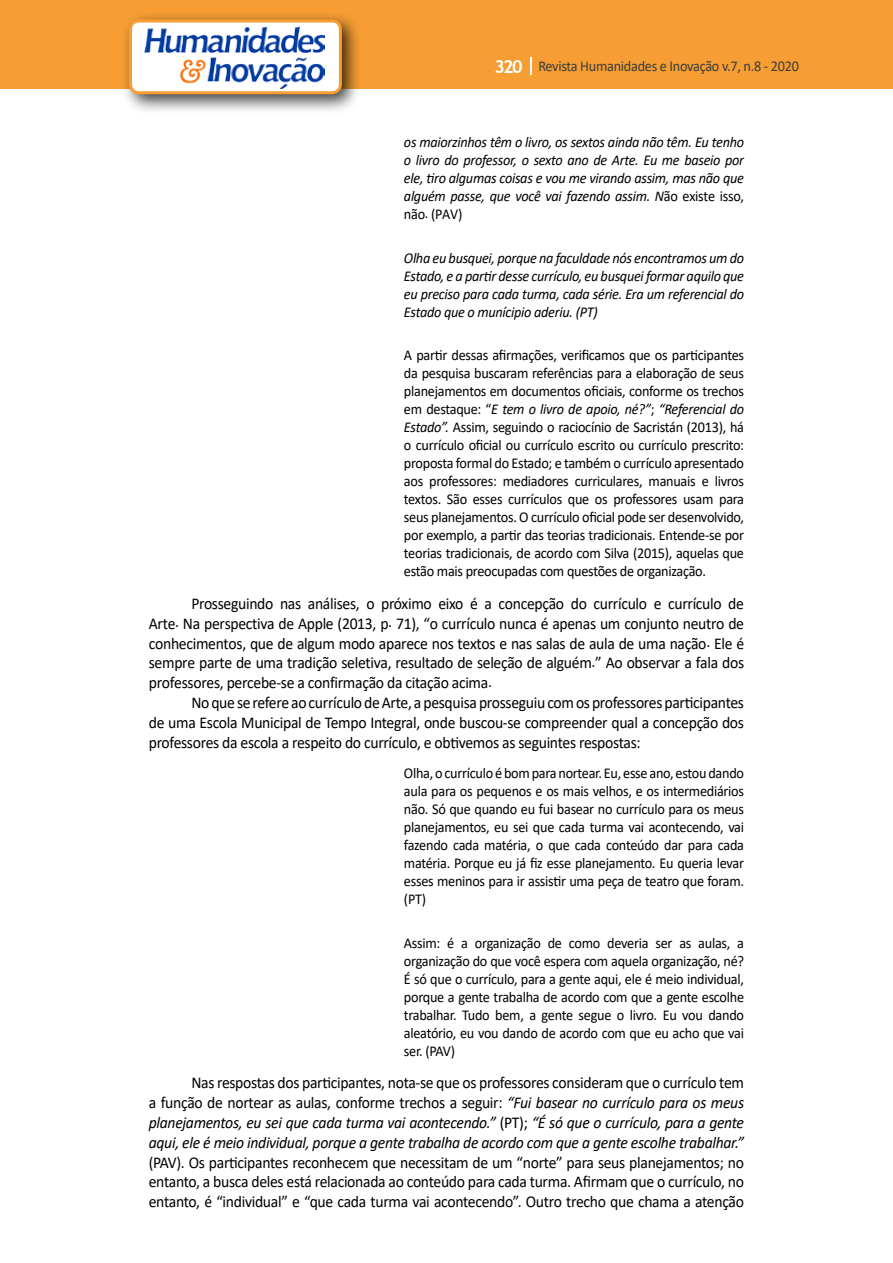
<style>
.page{position:relative;width:893px;height:1263px;background:#fff}
.page>*{position:absolute;margin:0;border:0;box-sizing:border-box;transform-origin:0 0}
.t1{font:16.5px/19.8px "Calibri";letter-spacing:-.02em;color:#000;text-align:justify;scale:.95 1}
.t2{font:italic 16.5px/19.8px "Calibri";letter-spacing:-.02em;color:#000;text-align:justify;scale:.95 1}
.t3{font:15px/18px "Calibri";letter-spacing:-.02em;color:#000;text-align:justify;scale:.95 1}
.t4{font:italic 15px/18px "Calibri";letter-spacing:-.02em;color:#000;text-align:justify;scale:.95 1}
.t5{font:15px "Calibri";letter-spacing:-.02em;color:#3c3c3b;scale:.95 1}
.s1{font-family:"Trebuchet MS";font-weight:700;font-size:18px;color:#fff}
.s2{font-style:normal}
.s3{font-style:italic}
</style>
<div class="page">
<div style="left:0;top:0;width:893px;height:88px;background:#f69e34"></div>
<svg style="left:530px;top:57px;width:2px;height:18px"></svg>
<div style="left:121px;top:11px;width:241px;height:103px;background:#000;opacity:.75"></div>
<div style="left:130px;top:21px;width:210px;height:72px;background:#fff;border-radius:9px"></div>
<img style="left:144px;top:27px;width:181px;height:62px">
<div style="left:129px;top:19px;width:213px;height:75px;border:3px solid #f69e34;border-radius:9px"></div>
<p class="t5" style="left:495px;top:56px;width:322px"><span class="s1">320</span> Revista Humanidades e Inovação v.7, n.8 - 2020</p>
<p class="t4" style="left:404px;top:133px;width:360px">os maiorzinhos têm o livro, os sextos ainda não têm. Eu tenho o livro do professor, o sexto ano de Arte. Eu me baseio por ele, tiro algumas coisas e vou me virando assim, mas não que alguém passe, que você vai fazendo assim. N<span class="s2">ão existe isso, não. (PAV)</span></p>
<p class="t4" style="left:404px;top:248px;width:360px">Olha eu busquei, porque na faculdade nós encontramos um do Estado, e a partir desse currículo, eu busquei formar aquilo que eu preciso para cada turma, cada série. Era um referencial do Estado que o munícipio aderiu. (PT)</p>
<p class="t3" style="left:404px;top:346px;width:360px">A partir dessas afirmações, verificamos que os participantes da pesquisa buscaram referências para a elaboração de seus planejamentos em documentos oficiais, conforme os trechos em destaque: “<span class="s3">E tem o livro de apoio, né?”</span>; <span class="s3">“Referencial do Estado”.</span> Assim, seguindo o raciocínio de Sacristán (2013), há o currículo oficial ou currículo escrito ou currículo prescrito: proposta formal do Estado; e também o currículo apresentado aos professores: mediadores curriculares, manuais e livros textos. São esses currículos que os professores usam para seus planejamentos. O currículo oficial pode ser desenvolvido, por exemplo, a partir das teorias tradicionais. Entende-se por teorias tradicionais, de acordo com Silva (2015), aquelas que estão mais preocupadas com questões de organização.</p>
<p class="t1" style="left:149px;top:593px;width:628px;text-indent:43px">Prosseguindo nas análises, o próximo eixo é a concepção do currículo e currículo de Arte. Na perspectiva de Apple (2013, p. 71), “o currículo nunca é apenas um conjunto neutro de conhecimentos, que de algum modo aparece nos textos e nas salas de aula de uma nação. Ele é sempre parte de uma tradição seletiva, resultado de seleção de alguém.” Ao observar a fala dos professores, percebe-se a confirmação da citação acima.</p>
<p class="t1" style="left:149px;top:692px;width:628px;text-indent:43px">No que se refere ao currículo de Arte, a pesquisa prosseguiu com os professores participantes de uma Escola Municipal de Tempo Integral, onde buscou-se compreender qual a concepção dos professores da escola a respeito do currículo, e obtivemos as seguintes respostas:</p>
<p class="t3" style="left:404px;top:764px;width:360px">Olha, o currículo é bom para nortear. Eu, esse ano, estou dando aula para os pequenos e os mais velhos, e os intermediários não. Só que quando eu fui basear no currículo para os meus planejamentos, eu sei que cada turma vai acontecendo, vai fazendo cada matéria, o que cada conteúdo dar para cada matéria. Porque eu já fiz esse planejamento. Eu queria levar esses meninos para ir assistir uma peça de teatro que foram. (PT)</p>
<p class="t3" style="left:404px;top:933px;width:360px">Assim: é a organização de como deveria ser as aulas, a organização do que você espera com aquela organização, né?<br>É só que o currículo, para a gente aqui, ele é meio individual, porque a gente trabalha de acordo com que a gente escolhe trabalhar. Tudo bem, a gente segue o livro. Eu vou dando aleatório, eu vou dando de acordo com que eu acho que vai ser. (PAV)</p>
<p class="t2" style="left:149px;top:1072px;width:628px;text-indent:43px"><span class="s2">Nas respostas dos participantes, nota-se que os professores consideram que o currículo tem a função de nortear as aulas, conforme trechos a seguir:</span> “Fui basear no currículo para os meus planejamentos, eu sei que cada turma vai acontecendo.” <span class="s2">(PT);</span> “É só que o currículo, para a gente aqui, ele é meio individual, porque a gente trabalha de acordo com que a gente escolhe trabalhar.”</p>
<p class="t1" style="left:149px;top:1152px;width:628px">(PAV). Os participantes reconhecem que necessitam de um “norte” para seus planejamentos; no entanto, a busca deles está relacionada ao conteúdo para cada turma. Afirmam que o currículo, no entanto, é “individual” e “que cada turma vai acontecendo”. Outro trecho que chama a atenção</p>
</div>
